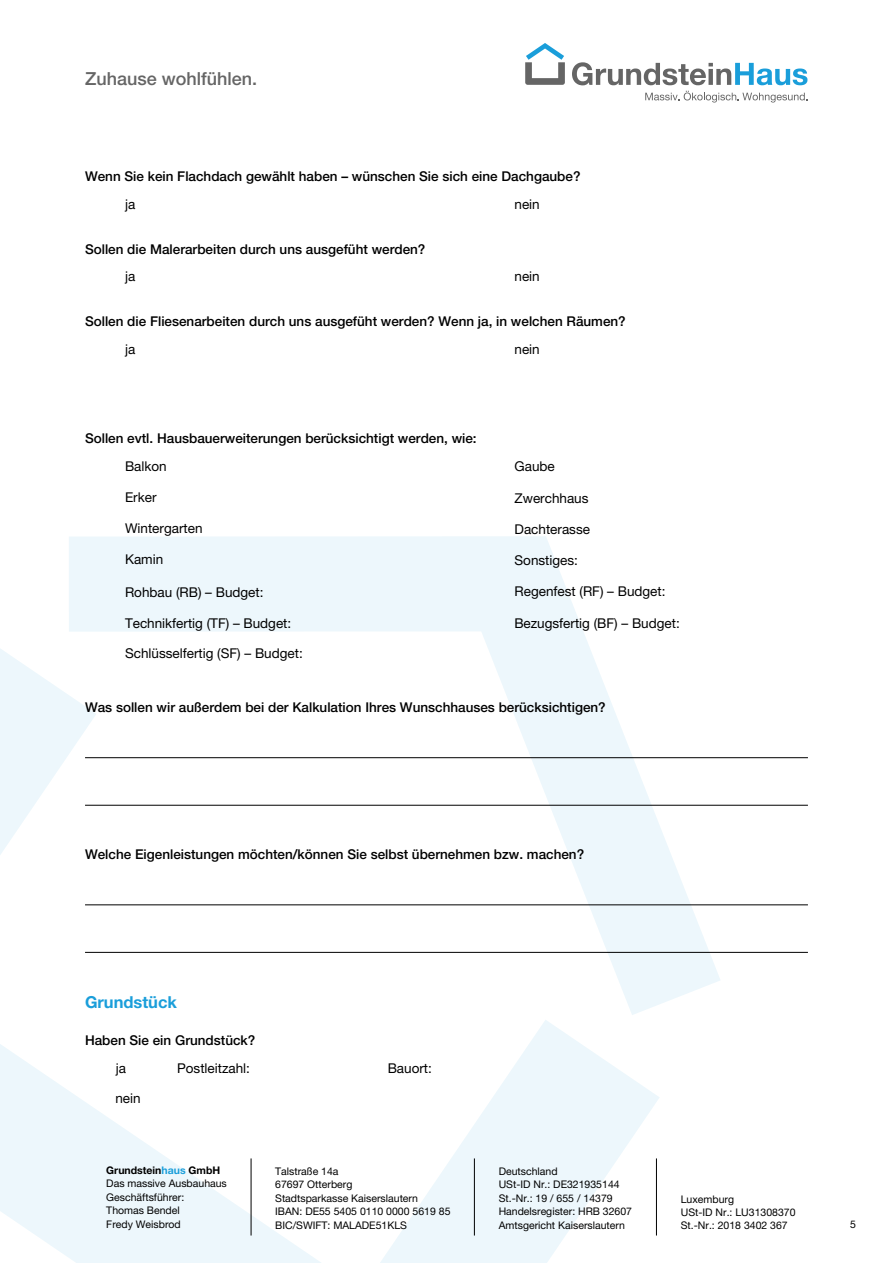
<style>
.page{position:relative;width:893px;height:1263px;background:#fff}
.page>*{position:absolute;margin:0;border:0;box-sizing:border-box;transform-origin:0 0}
.t1{font:18px "Helvetica Neue LT 65 Md";color:#656565}
.t2{font:16.5px "Helvetica Neue LT 75 Bd";color:#1a9eda}
.t3{font:13.5px "Helvetica Neue LT 65 Md";color:#000}
.t4{font:13.5px "Helvetica Neue LT 55 Rm";color:#000}
.t5{font:13.5px "Helvetica Neue LT";color:#000}
.t6{font:10.5px/13.5px "Helvetica Neue LT 55 Rm";color:#000}
.t7{font:10.5px "Helvetica Neue LT 75 Bd";color:#000}
.s1{font-family:"Helvetica Neue LT"}
.s2{color:#1a9eda}
</style>
<div class="page">
<svg style="left:69px;top:536px;width:652px;height:468px;fill:#edf7fc"></svg>
<svg style="left:0;top:636px;width:660px;height:627px"></svg>
<hr style="left:251px;top:1158px;width:1px;height:77px;background:#000">
<hr style="left:656px;top:1158px;width:1px;height:77px;background:#000">
<hr style="left:474px;top:1158px;width:1px;height:77px;background:#000">
<hr style="left:85px;top:757px;width:723px;height:1px;background:#000">
<hr style="left:85px;top:805px;width:723px;height:1px;background:#000">
<hr style="left:85px;top:904px;width:723px;height:1px;background:#000">
<hr style="left:85px;top:952px;width:723px;height:1px;background:#000">
<svg style="left:525px;top:43px;width:40px;height:42px"></svg>
<svg style="left:572px;top:62px;width:235px;height:23px"></svg>
<svg style="left:645px;top:91px;width:163px;height:12px"></svg>
<h1 class="t1" style="left:85px;top:68px;width:174px">Zuhause wohlfühlen.</h1>
<p class="t3" style="left:85px;top:168px;width:497px">Wenn Sie kein Flachdach gewählt haben – wünschen Sie sich eine Dachgaube?</p>
<p class="t4" style="left:125px;top:196px;width:12px">ja</p>
<p class="t4" style="left:514px;top:196px;width:27px">nein</p>
<p class="t3" style="left:85px;top:241px;width:342px">Sollen die Malerarbeiten durch uns ausgefüht werden?</p>
<p class="t4" style="left:125px;top:268px;width:12px">ja</p>
<p class="t4" style="left:514px;top:268px;width:27px">nein</p>
<p class="t3" style="left:85px;top:313px;width:542px">Sollen die Fliesenarbeiten durch uns ausgefüht werden? Wenn ja, in welchen Räumen?</p>
<p class="t4" style="left:125px;top:341px;width:12px">ja</p>
<p class="t4" style="left:514px;top:341px;width:27px">nein</p>
<p class="t3" style="left:85px;top:430px;width:393px">Sollen evtl. Hausbauerweiterungen berücksichtigt werden, wie:</p>
<p class="t4" style="left:125px;top:458px;width:43px">Balkon</p>
<p class="t4" style="left:125px;top:489px;width:33px">Erker</p>
<p class="t4" style="left:125px;top:520px;width:79px">Wintergarten</p>
<p class="t4" style="left:125px;top:550px;width:40px">Kamin</p>
<p class="t4" style="left:125px;top:584px;width:140px">Rohbau (RB) – Budget:</p>
<p class="t4" style="left:125px;top:614px;width:168px">Technikfertig (TF) – Budget:</p>
<p class="t4" style="left:125px;top:645px;width:179px">Schlüsselfertig (SF) – Budget:</p>
<p class="t4" style="left:514px;top:458px;width:42px">Gaube</p>
<p class="t4" style="left:514px;top:489px;width:75px">Zwerchhaus</p>
<p class="t4" style="left:514px;top:521px;width:77px">Dachterasse</p>
<p class="t4" style="left:514px;top:552px;width:65px">Sonstiges:</p>
<p class="t4" style="left:514px;top:583px;width:153px">Regenfest (RF) – Budget:</p>
<p class="t4" style="left:514px;top:614px;width:167px"><span class="s1">B</span>ezugsfertig (BF) – Budget:</p>
<p class="t3" style="left:85px;top:699px;width:522px">Was sollen wir außerdem bei der Kalkulation Ihres Wunschhauses berücksichtigen?</p>
<p class="t3" style="left:85px;top:846px;width:501px">Welche Eigenleistungen möchten/können Sie selbst übernehmen bzw. machen?</p>
<p class="t2" style="left:85px;top:992px;width:93px">Grundstück</p>
<p class="t3" style="left:85px;top:1032px;width:172px">Haben Sie ein Grundstück?</p>
<p class="t4" style="left:116px;top:1060px;width:12px">ja</p>
<p class="t5" style="left:177px;top:1059px;width:74px">Postleitzahl:</p>
<p class="t5" style="left:388px;top:1060px;width:46px">Bauort:</p>
<p class="t4" style="left:115px;top:1090px;width:27px">nein</p>
<p class="t7" style="left:106px;top:1163px;width:115px">Grundstein<span class="s2">haus</span> GmbH</p>
<p class="t6" style="left:106px;top:1176px;width:122px">Das massive Ausbauhaus<br>Geschäftsführer:<br>Thomas Bendel<br>Fredy Weisbrod</p>
<p class="t6" style="left:275px;top:1164px;width:177px">Talstraße 14a<br>67697 Otterberg<br>Stadtsparkasse Kaiserslautern<br>IBAN: DE55 5405 0110 0000 5619 85<br>BIC/SWIFT: MALADE51KLS</p>
<p class="t6" style="left:499px;top:1164px;width:135px">Deutschland<br>USt-ID Nr.: DE321935144<br>St.-Nr.: 19 / 655 / 14379<br>Handelsregister: HRB 32607<br>Amtsgericht Kaiserslautern</p>
<p class="t6" style="left:681px;top:1192px;width:116px;line-height:13px">Luxemburg<br>USt-ID Nr.: LU31308370<br>St.-Nr.: 2018 3402 367</p>
<p class="t6" style="left:850px;top:1218px;width:7px">5</p>
</div>
